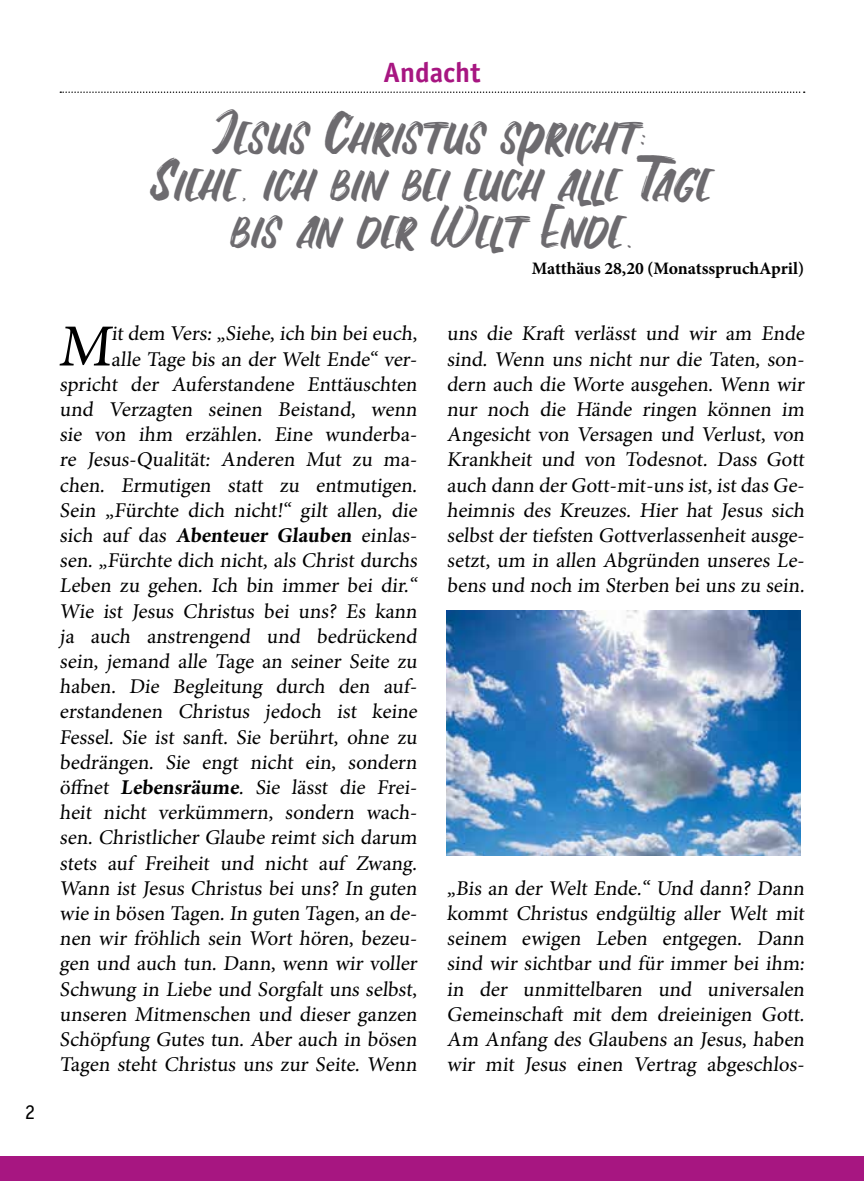
<style>
.page{position:relative;width:864px;height:1181px;background:#fff}
.page>*{position:absolute;margin:0;border:0;box-sizing:border-box;transform-origin:0 0}
.t1{font:59.85px "Minion Pro";color:#000}
.t2{font:47.25px/47.2px "Fontania";color:#6d6b6f;text-align:center}
.t3{font:700 28px "Officina Sans";color:#a71681}
.t4{font:21px/25.2px "Minion Pro";letter-spacing:.005em;color:#000;text-align:justify}
.t5{font:21px "Officina Sans";color:#000}
.t6{font:700 17.5px "Minion Pro";color:#000}
.s1{font-weight:700}
</style>
<div class="page">
<div style="left:0;top:1156px;width:863px;height:25px;background:#a71681"></div>
<svg style="left:60px;top:91px;width:744px;height:2px"></svg>
<img style="left:446px;top:610px;width:354px;height:246px">
<p class="t5" style="left:25px;top:1099px;width:12px">2</p>
<h3 class="t3" style="left:383px;top:55px;width:98px">Andacht</h3>
<h2 class="t2" style="left:150px;top:116px;width:564px">Jesus Christus spricht:<br>Siehe, ich bin bei euch alle Tage bis an der Welt Ende.</h2>
<p class="t6" style="left:531px;top:256px;width:274px">Matthäus 28,20 (MonatsspruchApril)</p>
<p class="t4" style="left:60px;top:321px;width:362px;text-align:right">it dem Vers: „Siehe, ich bin bei euch,<br>alle Tage bis an der Welt Ende“ ver&shy;spricht der Auferstandene Enttäuschten und Verzagten seinen Beistand, wenn sie von ihm erzählen. Eine wunderba&shy;re Jesus-Qualität: Anderen Mut zu ma&shy;chen. Ermutigen statt zu entmutigen.<br>Sein „Fürchte dich nicht!“ gilt allen, die sich auf das <span class="s1">Abenteuer Glauben</span> einlas&shy;sen. „Fürchte dich nicht, als Christ durchs Leben zu gehen. Ich bin immer bei dir.“ Wie ist Jesus Christus bei uns? Es kann ja auch anstrengend und bedrückend sein, jemand alle Tage an seiner Seite zu haben. Die Begleitung durch den auf&shy;erstandenen Christus jedoch ist keine Fessel. Sie ist sanft. Sie berührt, ohne zu bedrängen. Sie engt nicht ein, sondern öffnet <span class="s1">Lebensräume</span>. Sie lässt die Frei&shy;heit nicht verkümmern, sondern wach&shy;sen. Christlicher Glaube reimt sich darum stets auf Freiheit und nicht auf Zwang.<br>Wann ist Jesus Christus bei uns? In guten wie in bösen Tagen. In guten Tagen, an de&shy;nen wir fröhlich sein Wort hören, bezeu&shy;gen und auch tun. Dann, wenn wir voller Schwung in Liebe und Sorgfalt uns selbst, unseren Mitmenschen und dieser ganzen Schöpfung Gutes tun. Aber auch in bösen Tagen steht Christus uns zur Seite. Wenn</p>
<p class="t4" style="left:446px;top:321px;width:362px">uns die Kraft verlässt und wir am Ende sind. Wenn uns nicht nur die Taten, son&shy;dern auch die Worte ausgehen. Wenn wir nur noch die Hände ringen können im Angesicht von Versagen und Verlust, von Krankheit und von Todesnot. Dass Gott auch dann der Gott-mit-uns ist, ist das Ge&shy;heimnis des Kreuzes. Hier hat Jesus sich selbst der tiefsten Gottverlassenheit ausge&shy;setzt, um in allen Abgründen unseres Le&shy;bens und noch im Sterben bei uns zu sein.</p>
<h1 class="t1" style="left:58px;top:306px;width:63px">M</h1>
<p class="t4" style="left:446px;top:875px;width:362px">„Bis an der Welt Ende.“ Und dann? Dann kommt Christus endgültig aller Welt mit seinem ewigen Leben entgegen. Dann sind wir sichtbar und für immer bei ihm: in der unmittelbaren und universalen Gemeinschaft mit dem dreieinigen Gott.<br>Am Anfang des Glaubens an Jesus, haben wir mit Jesus einen Vertrag abgeschlos-</p>
</div>
